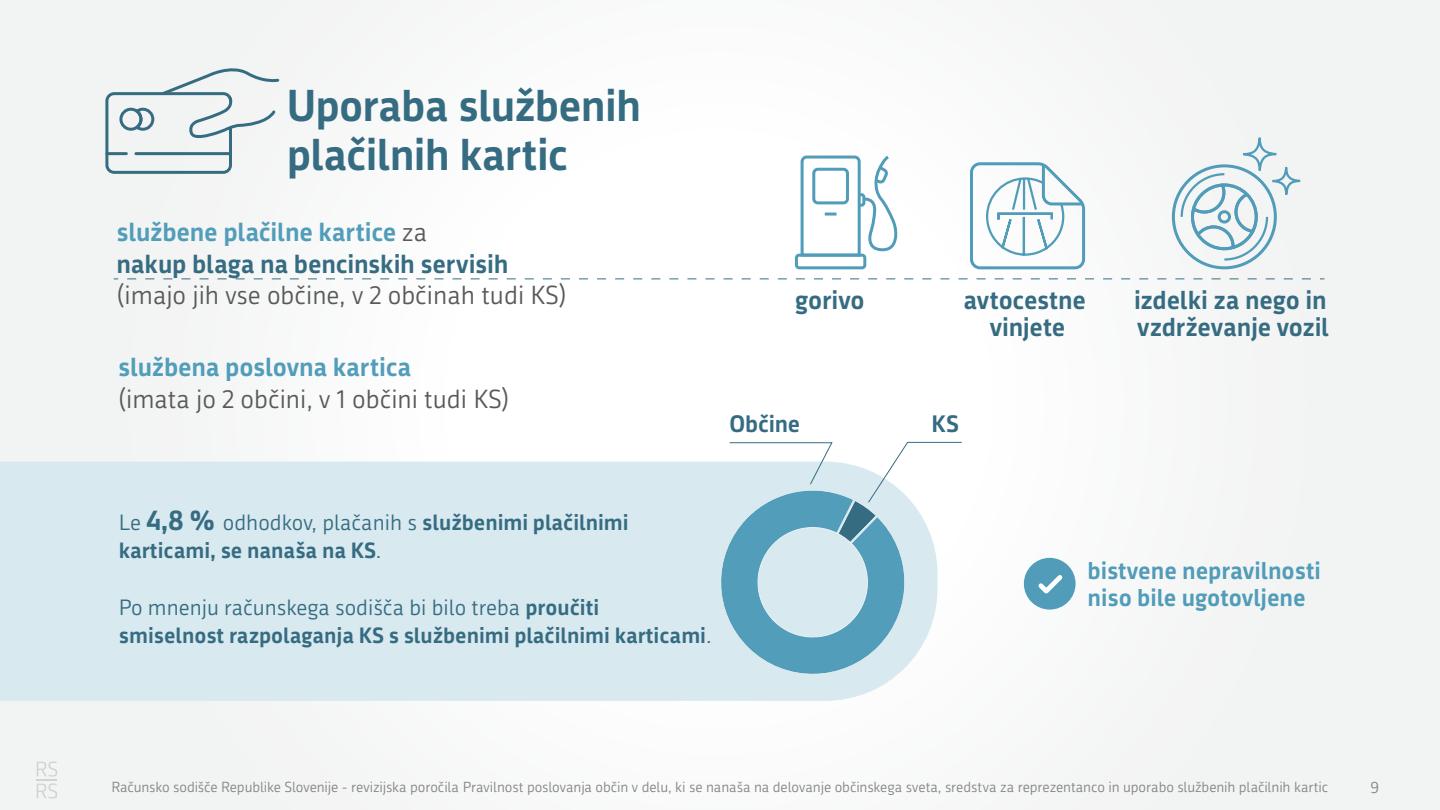
<style>
.page{position:relative;width:1440px;height:810px;background:#f6f6f6}
.page>*{position:absolute;margin:0;border:0;box-sizing:border-box;transform-origin:0 0}
.t1{font:700 43.5px/49.5px "Republika";letter-spacing:-.015em;color:#366c82}
.t2{font:25.5px "Republika";color:#58595b}
.t3{font:700 25.5px/31.5px "Republika";letter-spacing:-.01em;color:#366c82}
.t4{font:700 25.5px "Republika";letter-spacing:-.01em;color:#519dba}
.t5{font:700 25.35px/27px "Republika";letter-spacing:-.01em;color:#366c82;text-align:center}
.t6{font:700 23.7px/26.8px "Republika";color:#509cb9}
.t7{font:700 23.17px "Republika";letter-spacing:-.005em;color:#366c82}
.t8{font:700 21.6px/28px "Republika";color:#366c82}
.t9{font:15.98px "Republika";color:#868686}
.t10{font:14.25px "Republika";letter-spacing:-.005em;color:#868686}
.s1{color:#519dba}
.s2{font-weight:400;color:#58595b}
.s3{font-weight:400}
.s4{font-size:27.9px}
</style>
<div class="page">
<svg style="left:37px;top:761px;width:20px;height:16px"></svg>
<hr style="left:37px;top:779px;width:20px;height:2px;background:#868686">
<svg style="left:37px;top:783px;width:20px;height:16px"></svg>
<div style="left:0;top:462px;width:880px;height:239px;background:#d8e9ef"></div>
<div style="left:1024px;top:558px;width:52px;height:52px;background:#509cb9;border-radius:50%"></div>
<svg style="left:1038px;top:575px;width:25px;height:19px"></svg>
<div style="left:105px;top:92px;width:127px;height:82px;border:3px solid #366c82;border-radius:7px"></div>
<hr style="left:107px;top:152px;width:19px;height:3px;background:#366c82">
<svg style="left:114px;top:68px;width:1210px;height:212px"></svg>
<svg style="left:709px;top:442px;width:253px;height:244px"></svg>
<h1 class="t1" style="left:287px;top:81px;width:356px">Uporaba službenih plačilnih kartic</h1>
<h2 class="t3" style="left:117px;top:217px;width:393px"><span class="s1">službene plačilne kartice</span> <span class="s2">za<br></span>nakup blaga na bencinskih servisih</h2>
<h2 class="t2" style="left:117px;top:280px;width:452px">(imajo jih vse občine, v 2 občinah tudi KS)</h2>
<h2 class="t4" style="left:118px;top:353px;width:295px">službena poslovna kartica</h2>
<h2 class="t2" style="left:118px;top:384px;width:393px">(imata jo 2 občini, v 1 občini tudi KS)</h2>
<h3 class="t5" style="left:795px;top:287px;width:71px">gorivo</h3>
<h3 class="t5" style="left:964px;top:287px;width:124px">avtocestne vinjete</h3>
<h3 class="t5" style="left:1134px;top:287px;width:196px;text-align:left">izdelki za nego in vzdrževanje vozil</h3>
<h3 class="t7" style="left:730px;top:410px;width:72px">Občine</h3>
<h3 class="t7" style="left:931px;top:410px;width:29px">KS</h3>
<h3 class="t8" style="left:119px;top:508px;width:511px"><span class="s3">Le</span> <span class="s4">4,8 %</span> <span class="s3">odhodkov, plačanih s</span> službenimi plačilnimi karticami, se nanaša na KS<span class="s3">.</span></h3>
<h3 class="t8" style="left:119px;top:594px;width:594px"><span class="s3">Po mnenju računskega sodišča bi bilo treba</span> proučiti<br>smiselnost razpolaganja KS s službenimi plačilnimi karticami<span class="s3">.</span></h3>
<h3 class="t6" style="left:1087px;top:557px;width:235px">bistvene nepravilnosti niso bile ugotovljene</h3>
<p class="t10" style="left:112px;top:779px;width:1219px">Računsko sodišče Republike Slovenije - revizijska poročila Pravilnost poslovanja občin v delu, ki se nanaša na delovanje občinskega sveta, sredstva za reprezentanco in uporabo službenih plačilnih kartic</p>
<p class="t9" style="left:1371px;top:778px;width:10px">9</p>
</div>
